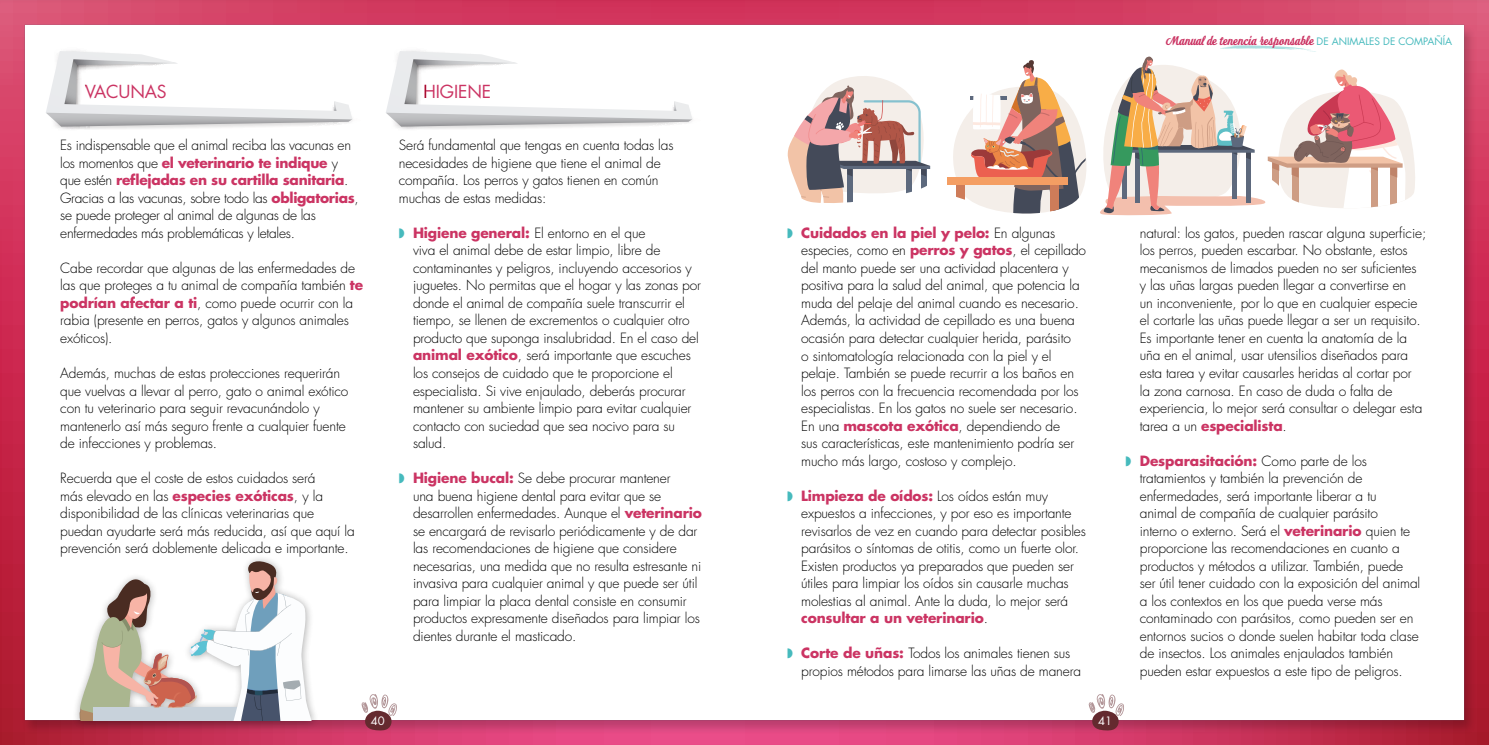
<style>
.page{position:relative;width:1489px;height:745px;background:#fff}
.page>*{position:absolute;margin:0;border:0;box-sizing:border-box;transform-origin:0 0}
.t1{font:17.5px "Futura Std";letter-spacing:-.01em;color:#cb3463}
.t2{font:300 13.75px/17.5px "Futura Std";letter-spacing:-.01em;color:#000}
.t3{font:700 12.5px "Look Script";color:#cb3463}
.t4{font:11.25px "Futura Std";color:#fff}
.s1{font-weight:700;color:#cb3463}
.s2{color:#46babd}
.s3{font-family:"Futura Std";font-weight:400;font-size:10px;color:#46babd}
</style>
<div class="page">
<div style="left:0;top:0;width:1488px;height:744px;background:#000;opacity:.2"></div>
<svg style="left:1088px;top:693px;width:35px;height:37px"></svg>
<svg style="left:361px;top:693px;width:36px;height:37px"></svg>
<div style="left:72px;top:554px;width:248px;height:175px;background:#000;opacity:.32"></div>
<svg style="left:79px;top:558px;width:241px;height:162px"></svg>
<svg style="left:787px;top:45px;width:630px;height:177px"></svg>
<svg style="left:40px;top:45px;width:329px;height:90px"></svg>
<svg style="left:380px;top:45px;width:328px;height:90px"></svg>
<p class="t1" style="left:85px;top:80px;width:83px">VACUNAS</p>
<p class="t1" style="left:423px;top:80px;width:69px">HIGIENE</p>
<p class="t2" style="left:60px;top:137px;width:300px">Es indispensable que el animal reciba las vacunas en los momentos que <span class="s1">el veterinario te indique</span> y que estén <span class="s1">reflejadas en su cartilla sanitaria</span>.<br>Gracias a las vacunas, sobre todo las <span class="s1">obligatorias</span>, se puede proteger al animal de algunas de las enfermedades más problemáticas y letales.</p>
<p class="t2" style="left:60px;top:259px;width:304px">Cabe recordar que algunas de las enfermedades de las que proteges a tu animal de compañía también <span class="s1">te podrían afectar a ti</span>, como puede ocurrir con la rabia (presente en perros, gatos y algunos animales exóticos).</p>
<p class="t2" style="left:60px;top:364px;width:290px">Además, muchas de estas protecciones requerirán que vuelvas a llevar al perro, gato o animal exótico con tu veterinario para seguir revacunándolo y mantenerlo así más seguro frente a cualquier fuente de infecciones y problemas.</p>
<p class="t2" style="left:60px;top:469px;width:296px">Recuerda que el coste de estos cuidados será<br>más elevado en las <span class="s1">especies exóticas</span>, y la disponibilidad de las clínicas veterinarias que puedan ayudarte será más reducida, así que aquí la prevención será doblemente delicada e importante.</p>
<p class="t2" style="left:399px;top:137px;width:276px">Será fundamental que tengas en cuenta todas las necesidades de higiene que tiene el animal de compañía. Los perros y gatos tienen en común muchas de estas medidas:</p>
<p class="t2" style="left:413px;top:224px;width:289px;text-indent:-14px"><span class="s2">◗</span> <span class="s1">Higiene general:</span> El entorno en el que<br>viva el animal debe de estar limpio, libre de contaminantes y peligros, incluyendo accesorios y juguetes. No permitas que el hogar y las zonas por donde el animal de compañía suele transcurrir el tiempo, se llenen de excrementos o cualquier otro producto que suponga insalubridad. En el caso del <span class="s1">animal exótico</span>, será importante que escuches los consejos de cuidado que te proporcione el especialista. Si vive enjaulado, deberás procurar mantener su ambiente limpio para evitar cualquier contacto con suciedad que sea nocivo para su salud.</p>
<p class="t2" style="left:413px;top:469px;width:290px;text-indent:-14px"><span class="s2">◗</span> <span class="s1">Higiene bucal:</span> Se debe procurar mantener<br>una buena higiene dental para evitar que se desarrollen enfermedades. Aunque el <span class="s1">veterinario </span>se encargará de revisarlo periódicamente y de dar las recomendaciones de higiene que considere necesarias, una medida que no resulta estresante ni invasiva para cualquier animal y que puede ser útil para limpiar la placa dental consiste en consumir productos expresamente diseñados para limpiar los dientes durante el masticado.</p>
<p class="t2" style="left:801px;top:224px;width:286px;text-indent:-14px"><span class="s2">◗</span> <span class="s1">Cuidados en la piel y pelo:</span> En algunas especies, como en <span class="s1">perros y gatos</span>, el cepillado del manto puede ser una actividad placentera y positiva para la salud del animal, que potencia la muda del pelaje del animal cuando es necesario.<br>Además, la actividad de cepillado es una buena ocasión para detectar cualquier herida, parásito<br>o sintomatología relacionada con la piel y el pelaje. También se puede recurrir a los baños en los perros con la frecuencia recomendada por los especialistas. En los gatos no suele ser necesario.<br>En una <span class="s1">mascota exótica</span>, dependiendo de<br>sus características, este mantenimiento podría ser mucho más largo, costoso y complejo.</p>
<p class="t2" style="left:801px;top:487px;width:286px;text-indent:-14px"><span class="s2">◗</span> <span class="s1">Limpieza de oídos:</span> Los oídos están muy expuestos a infecciones, y por eso es importante revisarlos de vez en cuando para detectar posibles parásitos o síntomas de otitis, como un fuerte olor.<br>Existen productos ya preparados que pueden ser útiles para limpiar los oídos sin causarle muchas molestias al animal. Ante la duda, lo mejor será <span class="s1">consultar a un veterinario</span>.</p>
<p class="t2" style="left:801px;top:644px;width:281px;text-indent:-14px"><span class="s2">◗</span> <span class="s1">Corte de uñas:</span> Todos los animales tienen sus propios métodos para limarse las uñas de manera</p>
<p class="t4" style="left:371px;top:713px;width:15px">40</p>
<p class="t4" style="left:1098px;top:713px;width:15px">41</p>
<p class="t3" style="left:1165px;top:33px;width:288px">Manual de tenencia responsable <span class="s3">DE ANIMALES DE COMPAÑÍA</span></p>
<p class="t2" style="left:1139px;top:224px;width:288px">natural: los gatos, pueden rascar alguna superficie; los perros, pueden escarbar. No obstante, estos mecanismos de limados pueden no ser suficientes y las uñas largas pueden llegar a convertirse en<br>un inconveniente, por lo que en cualquier especie el cortarle las uñas puede llegar a ser un requisito.<br>Es importante tener en cuenta la anatomía de la uña en el animal, usar utensilios diseñados para esta tarea y evitar causarles heridas al cortar por<br>la zona carnosa. En caso de duda o falta de experiencia, lo mejor será consultar o delegar esta tarea a un <span class="s1">especialista</span>.</p>
<p class="t2" style="left:1139px;top:452px;width:282px;text-indent:-14px"><span class="s2">◗</span> <span class="s1">Desparasitación:</span> Como parte de los tratamientos y también la prevención de enfermedades, será importante liberar a tu<br>animal de compañía de cualquier parásito<br>interno o externo. Será el <span class="s1">veterinario</span> quien te proporcione las recomendaciones en cuanto a productos y métodos a utilizar. También, puede ser útil tener cuidado con la exposición del animal a los contextos en los que pueda verse más contaminado con parásitos, como pueden ser en entornos sucios o donde suelen habitar toda clase de insectos. Los animales enjaulados también pueden estar expuestos a este tipo de peligros.</p>
</div>
